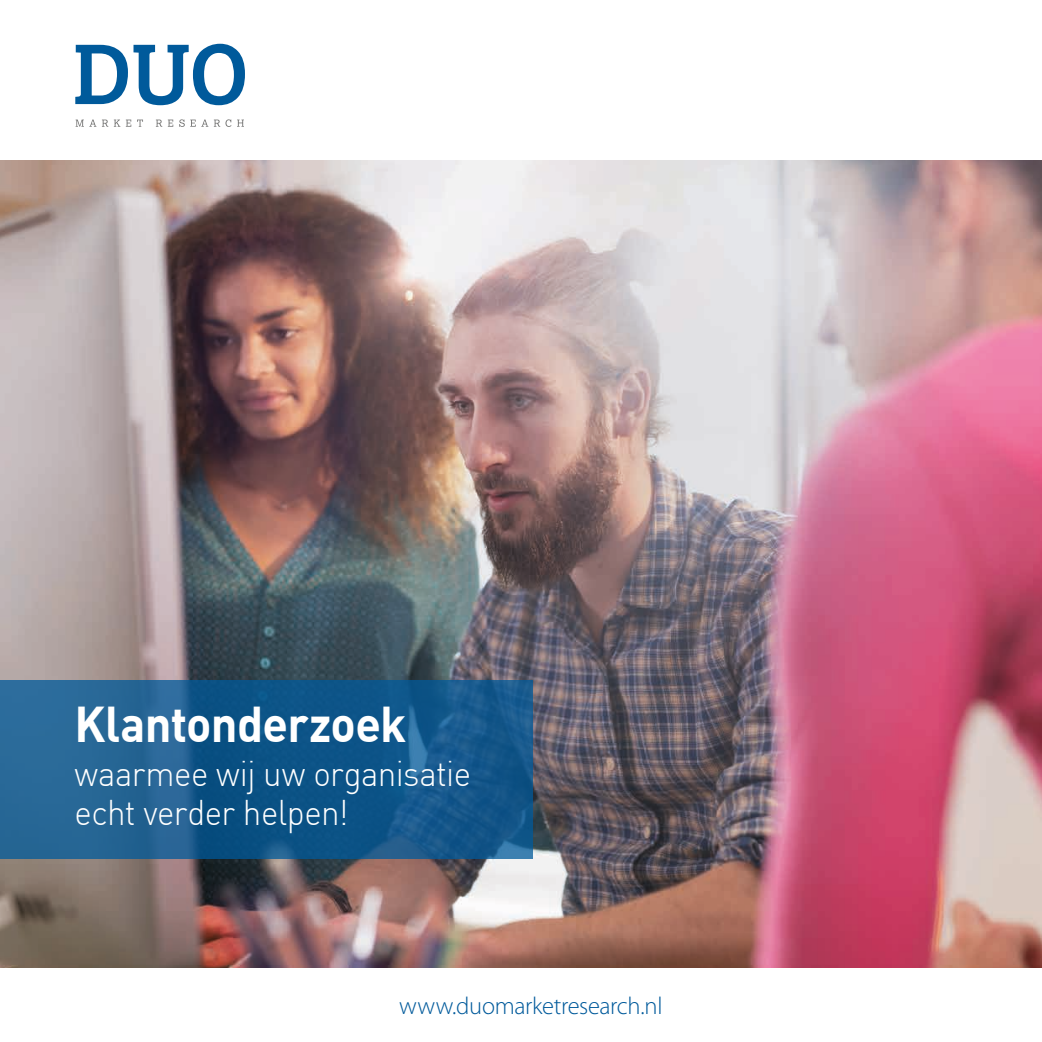
<style>
.page{position:relative;width:1042px;height:1042px;background:#fff}
.page>*{position:absolute;margin:0;border:0;box-sizing:border-box;transform-origin:0 0}
.t1{font:700 49.18px "DIN Pro";letter-spacing:-.015em;color:#fff;scale:.95 1}
.t2{font:300 35px/39px "DIN Pro";letter-spacing:-.02em;color:#fff;scale:.95 1}
.t3{font:300 24.5px "Myriad Pro";letter-spacing:-.015em;color:#005a9b}
</style>
<div class="page">
<img style="left:0;top:160px;width:1042px;height:807px">
<svg style="left:75px;top:44px;width:170px;height:61px"></svg>
<svg style="left:76px;top:119px;width:20px;height:8px"></svg>
<svg style="left:102px;top:120px;width:6px;height:7px"></svg>
<svg style="left:114px;top:120px;width:6px;height:7px"></svg>
<svg style="left:126px;top:120px;width:5px;height:7px"></svg>
<svg style="left:137px;top:120px;width:6px;height:7px"></svg>
<svg style="left:156px;top:120px;width:6px;height:7px"></svg>
<svg style="left:168px;top:120px;width:5px;height:7px"></svg>
<svg style="left:179px;top:119px;width:29px;height:8px"></svg>
<svg style="left:214px;top:119px;width:17px;height:8px"></svg>
<svg style="left:237px;top:120px;width:7px;height:7px"></svg>
<svg style="left:0;top:680px;width:532px;height:178px;background:#185b8d"></svg>
<h1 class="t1" style="left:74px;top:691px;width:351px">Klantonderzoek</h1>
<p class="t2" style="left:74px;top:753px;width:419px">waarmee wij uw organisatie echt verder helpen!</p>
<p class="t3" style="left:399px;top:990px;width:265px">www.duomarketresearch.nl</p>
</div>
